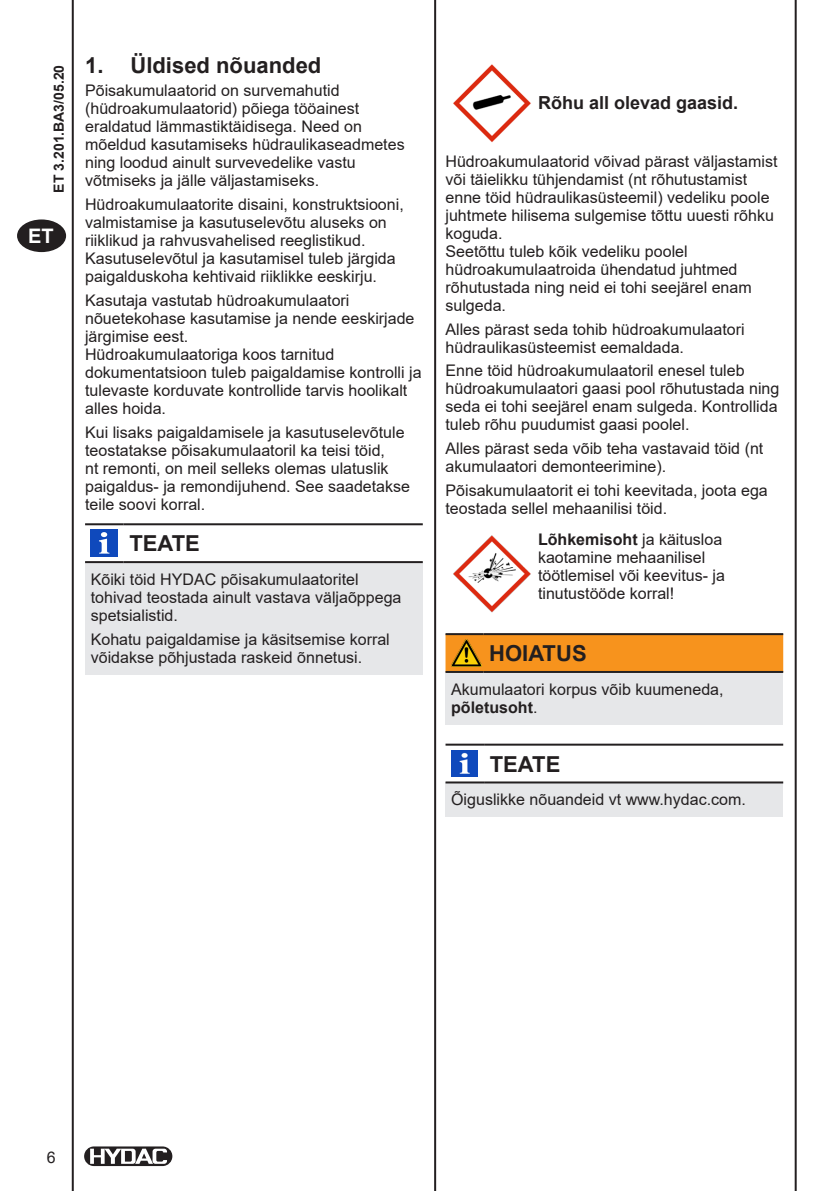
<style>
.page{position:relative;width:840px;height:1191px;background:#fff}
.page>*{position:absolute;margin:0;border:0;box-sizing:border-box;transform-origin:0 0}
.Titel_1{font:700 22px "Arial";color:#231f20}
.t1{font:700 20px "Arial";color:#fff}
.Titel_3{font:700 18px "Arial";color:#231f20}
.Text{font:16px/18px "Arial";color:#231f20}
.t2{font:700 14px "Arial";color:#231f20}
.s1{font-weight:700}
</style>
<div class="page">
<div style="left:17px;top:219px;width:49px;height:33px;background:#231f20;border-radius:50%"></div>
<div style="left:83px;top:1145px;width:90px;height:21px;border:1px solid #fff;border-radius:10px"></div>
<svg style="left:84px;top:1146px;width:88px;height:20px"></svg>
<svg style="left:90px;top:1148px;width:77px;height:15px"></svg>
<hr style="left:794px;top:0;width:2px;height:1191px;background:#231f20">
<hr style="left:72px;top:0;width:2px;height:1191px;background:#231f20">
<hr style="left:434px;top:0;width:2px;height:1191px;background:#231f20">
<div style="left:85px;top:562px;width:337px;height:112px;background:#e6e7e9"></div>
<hr style="left:85px;top:523px;width:39px;height:2px;background:#231f20">
<hr style="left:124px;top:523px;width:298px;height:2px;background:#231f20">
<hr style="left:85px;top:561px;width:39px;height:2px;background:#231f20">
<hr style="left:124px;top:561px;width:298px;height:2px;background:#231f20">
<img style="left:91px;top:530px;width:26px;height:26px">
<img style="left:453px;top:64px;width:78px;height:78px">
<img style="left:453px;top:535px;width:78px;height:78px">
<div style="left:445px;top:635px;width:337px;height:36px;background:#f7931d"></div>
<div style="left:445px;top:672px;width:337px;height:52px;background:#e6e7e9"></div>
<hr style="left:445px;top:633px;width:38px;height:2px;background:#231f20">
<hr style="left:483px;top:633px;width:299px;height:2px;background:#231f20">
<hr style="left:445px;top:671px;width:38px;height:2px;background:#231f20">
<hr style="left:483px;top:671px;width:299px;height:2px;background:#231f20">
<img style="left:451px;top:640px;width:30px;height:26px">
<div style="left:445px;top:782px;width:337px;height:35px;background:#e6e7e9"></div>
<hr style="left:445px;top:743px;width:39px;height:2px;background:#231f20">
<hr style="left:484px;top:743px;width:298px;height:2px;background:#231f20">
<hr style="left:445px;top:781px;width:39px;height:2px;background:#231f20">
<hr style="left:484px;top:781px;width:298px;height:2px;background:#231f20">
<img style="left:451px;top:750px;width:26px;height:27px">
<p class="t2" style="left:49px;top:192px;width:129px;rotate:-90deg">ET 3.201.BA3/05.20</p>
<p class="t1" style="left:28px;top:222px;width:27px">ET</p>
<p class="Titel_1" style="left:85px;top:49px;width:238px">1. Üldised nõuanded</p>
<p class="Text" style="left:85px;top:82px;width:321px">Põisakumulaatorid on survemahutid (hüdroakumulaatorid) põiega tööainest eraldatud lämmastiktäidisega. Need on mõeldud kasutamiseks hüdraulikaseadmetes ning loodud ainult survevedelike vastu võtmiseks ja jälle väljastamiseks.</p>
<p class="Text" style="left:85px;top:195px;width:320px">Hüdroakumulaatorite disaini, konstruktsiooni, valmistamise ja kasutuselevõtu aluseks on riiklikud ja rahvusvahelised reeglistikud.<br>Kasutuselevõtul ja kasutamisel tuleb järgida paigalduskoha kehtivaid riiklikke eeskirju.</p>
<p class="Text" style="left:85px;top:291px;width:338px">Kasutaja vastutab hüdroakumulaatori nõuetekohase kasutamise ja nende eeskirjade järgimise eest.<br>Hüdroakumulaatoriga koos tarnitud dokumentatsioon tuleb paigaldamise kontrolli ja tulevaste korduvate kontrollide tarvis hoolikalt alles hoida.</p>
<p class="Text" style="left:85px;top:423px;width:326px">Kui lisaks paigaldamisele ja kasutuselevõtule teostatakse põisakumulaatoril ka teisi töid,<br>nt remonti, on meil selleks olemas ulatuslik paigaldus- ja remondijuhend. See saadetakse teile soovi korral.</p>
<p class="Titel_1" style="left:129px;top:528px;width:72px">TEATE</p>
<p class="Text" style="left:91px;top:570px;width:312px">Kõiki töid HYDAC põisakumulaatoritel tohivad teostada ainult vastava väljaõppega spetsialistid.</p>
<p class="Text" style="left:91px;top:630px;width:300px">Kohatu paigaldamise ja käsitsemise korral võidakse põhjustada raskeid õnnetusi.</p>
<p class="Titel_3" style="left:537px;top:90px;width:202px">Rõhu all olevad gaasid.</p>
<p class="Text" style="left:445px;top:152px;width:333px">Hüdroakumulaatorid võivad pärast väljastamist või täielikku tühjendamist (nt rõhutustamist enne töid hüdraulikasüsteemil) vedeliku poole juhtmete hilisema sulgemise tõttu uuesti rõhku koguda.<br>Seetõttu tuleb kõik vedeliku poolel hüdroakumulaatroida ühendatud juhtmed rõhutustada ning neid ei tohi seejärel enam sulgeda.</p>
<p class="Text" style="left:445px;top:320px;width:300px">Alles pärast seda tohib hüdroakumulaatori hüdraulikasüsteemist eemaldada.</p>
<p class="Text" style="left:445px;top:361px;width:335px">Enne töid hüdroakumulaatoril enesel tuleb hüdroakumulaatori gaasi pool rõhutustada ning seda ei tohi seejärel enam sulgeda. Kontrollida tuleb rõhu puudumist gaasi poolel.</p>
<p class="Text" style="left:445px;top:439px;width:319px">Alles pärast seda võib teha vastavaid töid (nt akumulaatori demonteerimine).</p>
<p class="Text" style="left:445px;top:481px;width:323px">Põisakumulaatorit ei tohi keevitada, joota ega teostada sellel mehaanilisi töid.</p>
<p class="Text" style="left:537px;top:530px;width:188px"><span class="s1">Lõhkemisoht</span> ja käitusloa kaotamine mehaanilisel töötlemisel või keevitus- ja tinutustööde korral!</p>
<p class="Titel_1" style="left:489px;top:638px;width:99px">HOIATUS</p>
<p class="Text" style="left:451px;top:680px;width:274px">Akumulaatori korpus võib kuumeneda, <span class="s1">põletusoht</span>.</p>
<p class="Titel_1" style="left:489px;top:748px;width:72px">TEATE</p>
<p class="Text" style="left:451px;top:790px;width:296px">Õiguslikke nõuandeid vt www.hydac.com.</p>
<p class="Text" style="left:47px;top:1148px;width:10px">6</p>
</div>
